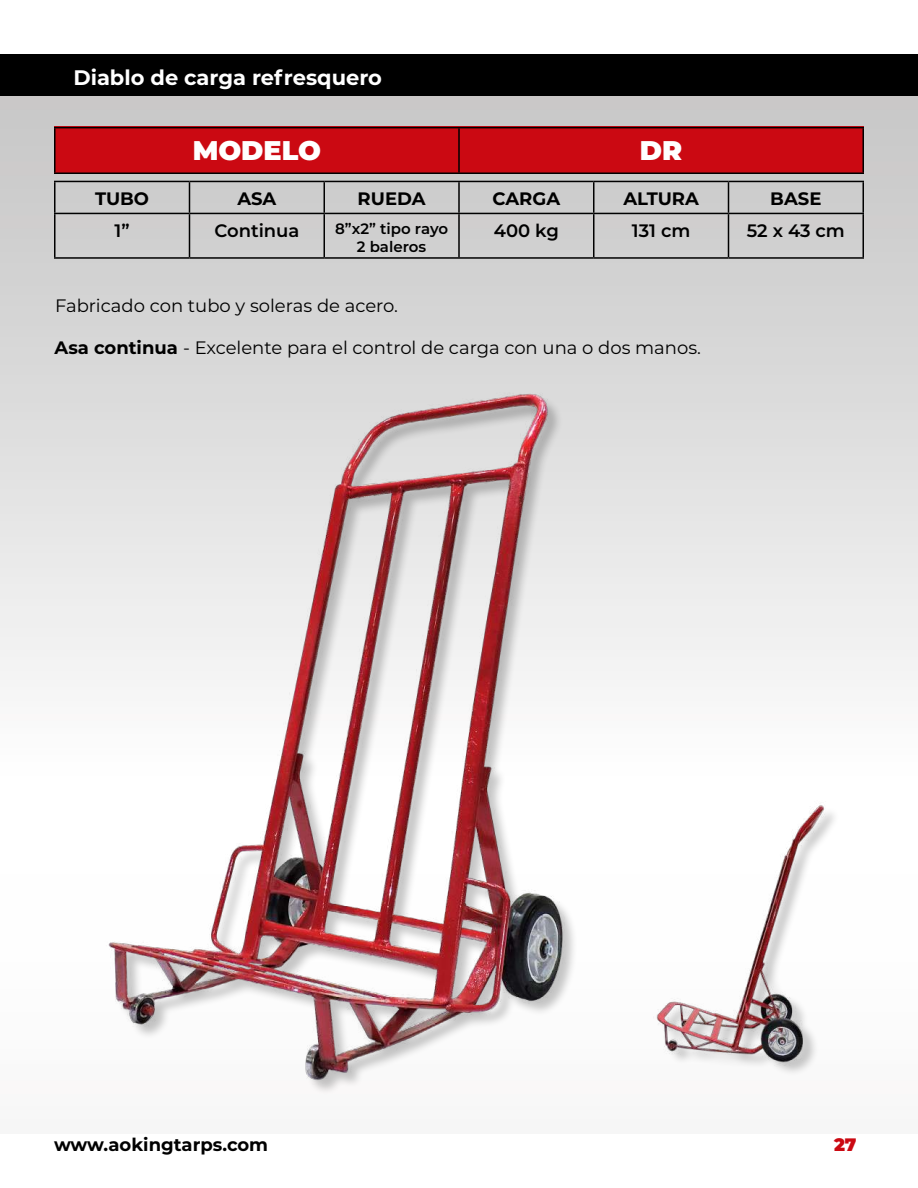
<style>
.page{position:relative;width:918px;height:1188px;background:#fff}
.page>*{position:absolute;margin:0;border:0;box-sizing:border-box;transform-origin:0 0}
.t1{font:900 27px "Montserrat";color:#fff}
.t2{font:700 21px "Montserrat";color:#fff}
.t3{font:18px "Montserrat";color:#000}
.t4{font:700 18px "Montserrat";color:#000}
.t5{font:600 18px "Montserrat";color:#000}
.t6{font:900 18px "Montserrat";color:#cb0912}
.t7{font:600 15px/18px "Montserrat";color:#000;text-align:center}
.s1{font-weight:700}
</style>
<div class="page">
<img style="left:0;top:95px;width:918px;height:585px">
<div style="left:54px;top:127px;width:810px;height:47px;background:#cb0912"></div>
<hr style="left:54px;top:127px;width:405px;height:1px;background:#000">
<hr style="left:54px;top:128px;width:2px;height:45px;background:#000">
<hr style="left:459px;top:127px;width:405px;height:1px;background:#000">
<hr style="left:458px;top:128px;width:2px;height:45px;background:#000">
<hr style="left:862px;top:128px;width:2px;height:45px;background:#000">
<hr style="left:54px;top:173px;width:405px;height:1px;background:#000">
<hr style="left:459px;top:173px;width:405px;height:1px;background:#000">
<hr style="left:54px;top:181px;width:135px;height:1px;background:#000">
<hr style="left:54px;top:182px;width:2px;height:31px;background:#000">
<hr style="left:189px;top:181px;width:135px;height:1px;background:#000">
<hr style="left:189px;top:182px;width:1px;height:31px;background:#000">
<hr style="left:324px;top:181px;width:135px;height:1px;background:#000">
<hr style="left:324px;top:182px;width:1px;height:31px;background:#000">
<hr style="left:459px;top:181px;width:135px;height:1px;background:#000">
<hr style="left:458px;top:182px;width:2px;height:31px;background:#000">
<hr style="left:594px;top:181px;width:134px;height:1px;background:#000">
<hr style="left:593px;top:182px;width:1px;height:31px;background:#000">
<hr style="left:729px;top:181px;width:135px;height:1px;background:#000">
<hr style="left:728px;top:182px;width:1px;height:31px;background:#000">
<hr style="left:862px;top:182px;width:2px;height:31px;background:#000">
<hr style="left:54px;top:213px;width:135px;height:1px;background:#000">
<hr style="left:54px;top:214px;width:2px;height:43px;background:#000">
<hr style="left:189px;top:213px;width:135px;height:1px;background:#000">
<hr style="left:189px;top:214px;width:1px;height:43px;background:#000">
<hr style="left:324px;top:213px;width:135px;height:1px;background:#000">
<hr style="left:324px;top:214px;width:1px;height:43px;background:#000">
<hr style="left:459px;top:213px;width:135px;height:1px;background:#000">
<hr style="left:458px;top:214px;width:2px;height:43px;background:#000">
<hr style="left:594px;top:213px;width:134px;height:1px;background:#000">
<hr style="left:593px;top:214px;width:1px;height:43px;background:#000">
<hr style="left:729px;top:213px;width:135px;height:1px;background:#000">
<hr style="left:728px;top:214px;width:1px;height:43px;background:#000">
<hr style="left:862px;top:214px;width:2px;height:43px;background:#000">
<hr style="left:54px;top:257px;width:135px;height:2px;background:#000">
<hr style="left:189px;top:257px;width:135px;height:2px;background:#000">
<hr style="left:324px;top:257px;width:135px;height:2px;background:#000">
<hr style="left:459px;top:257px;width:135px;height:2px;background:#000">
<hr style="left:594px;top:257px;width:134px;height:2px;background:#000">
<hr style="left:729px;top:257px;width:135px;height:2px;background:#000">
<div style="left:0;top:54px;width:918px;height:41px;background:#000"></div>
<img style="left:93px;top:370px;width:497px;height:723px">
<img style="left:653px;top:805px;width:180px;height:267px">
<p class="t2" style="left:73px;top:62px;width:310px">Diablo de carga refresquero</p>
<h1 class="t1" style="left:193px;top:130px;width:130px">MODELO</h1>
<h1 class="t1" style="left:640px;top:130px;width:44px">DR</h1>
<p class="t4" style="left:95px;top:186px;width:56px">TUBO</p>
<p class="t4" style="left:237px;top:186px;width:41px">ASA</p>
<p class="t4" style="left:358px;top:186px;width:69px">RUEDA</p>
<p class="t4" style="left:493px;top:186px;width:69px">CARGA</p>
<p class="t4" style="left:623px;top:186px;width:77px">ALTURA</p>
<p class="t4" style="left:770px;top:186px;width:53px">BASE</p>
<p class="t5" style="left:115px;top:218px;width:17px">1”</p>
<p class="t5" style="left:214px;top:218px;width:87px">Continua</p>
<p class="t7" style="left:335px;top:219px;width:115px">8”x2” tipo rayo<br>2 baleros</p>
<p class="t5" style="left:494px;top:218px;width:66px">400 kg</p>
<p class="t5" style="left:632px;top:218px;width:60px">131 cm</p>
<p class="t5" style="left:747px;top:218px;width:100px">52 x 43 cm</p>
<p class="t3" style="left:55px;top:294px;width:345px">Fabricado con tubo y soleras de acero.</p>
<p class="t3" style="left:55px;top:335px;width:648px"><span class="s1">Asa continua</span> - Excelente para el control de carga con una o dos manos.</p>
<p class="t4" style="left:54px;top:1132px;width:216px">www.aokingtarps.com</p>
<p class="t6" style="left:834px;top:1132px;width:24px">27</p>
</div>
